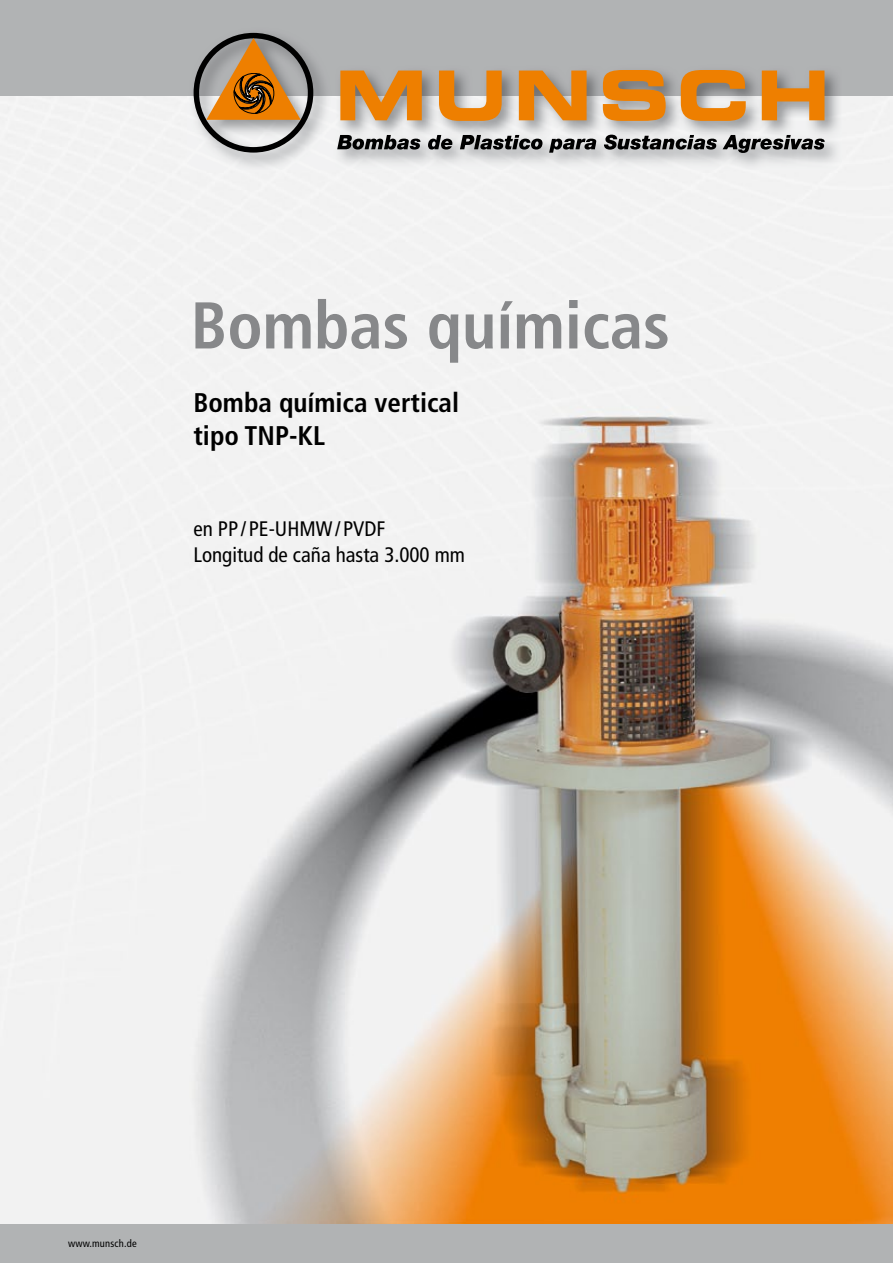
<style>
.page{position:relative;width:893px;height:1263px;background:#fff}
.page>*{position:absolute;margin:0;border:0;box-sizing:border-box;transform-origin:0 0}
.t1{font:700 condensed 66px "Frutiger";color:#87888a}
.t2{font:700 condensed 27px/32.4px "Frutiger";color:#000}
.t3{font:condensed 21px/26.1px "Frutiger";color:#000}
.t4{font:condensed 10.5px "Frutiger";letter-spacing:.02em;color:#000}
</style>
<div class="page">
<img style="left:0;top:96px;width:893px;height:1129px">
<div style="left:0;top:1225px;width:893px;height:38px;background:#b1b3b4"></div>
<div style="left:0;top:0;width:893px;height:96px;background:#b1b3b4"></div>
<img style="left:188px;top:32px;width:654px;height:138px">
<svg style="left:340px;top:71px;width:82px;height:49px;background:#d98e38"></svg>
<svg style="left:439px;top:71px;width:63px;height:50px"></svg>
<svg style="left:519px;top:71px;width:68px;height:49px;background:#db8f38"></svg>
<svg style="left:603px;top:70px;width:63px;height:51px;background:#d9892d"></svg>
<svg style="left:681px;top:70px;width:65px;height:51px;background:#d79243"></svg>
<svg style="left:762px;top:71px;width:62px;height:49px"></svg>
<div style="left:194px;top:33px;width:119px;height:120px;border:6px solid #000;border-radius:50%"></div>
<svg style="left:337px;top:135px;width:84px;height:15px"></svg>
<svg style="left:428px;top:135px;width:24px;height:15px"></svg>
<svg style="left:460px;top:135px;width:82px;height:15px"></svg>
<svg style="left:549px;top:139px;width:47px;height:14px"></svg>
<svg style="left:604px;top:135px;width:113px;height:15px;background:#727273"></svg>
<svg style="left:723px;top:135px;width:102px;height:18px;background:#818282"></svg>
<svg style="left:206px;top:38px;width:95px;height:82px"></svg>
<h1 class="t1" style="left:191px;top:286px;width:481px">Bombas químicas</h1>
<p class="t2" style="left:193px;top:387px;width:267px">Bomba química vertical tipo TNP-KL</p>
<p class="t3" style="left:193px;top:515px;width:273px">en PP / PE-UHMW / PVDF<br>Longitud de caña hasta 3.000 mm</p>
<p class="t4" style="left:68px;top:1238px;width:70px">www.munsch.de</p>
</div>
